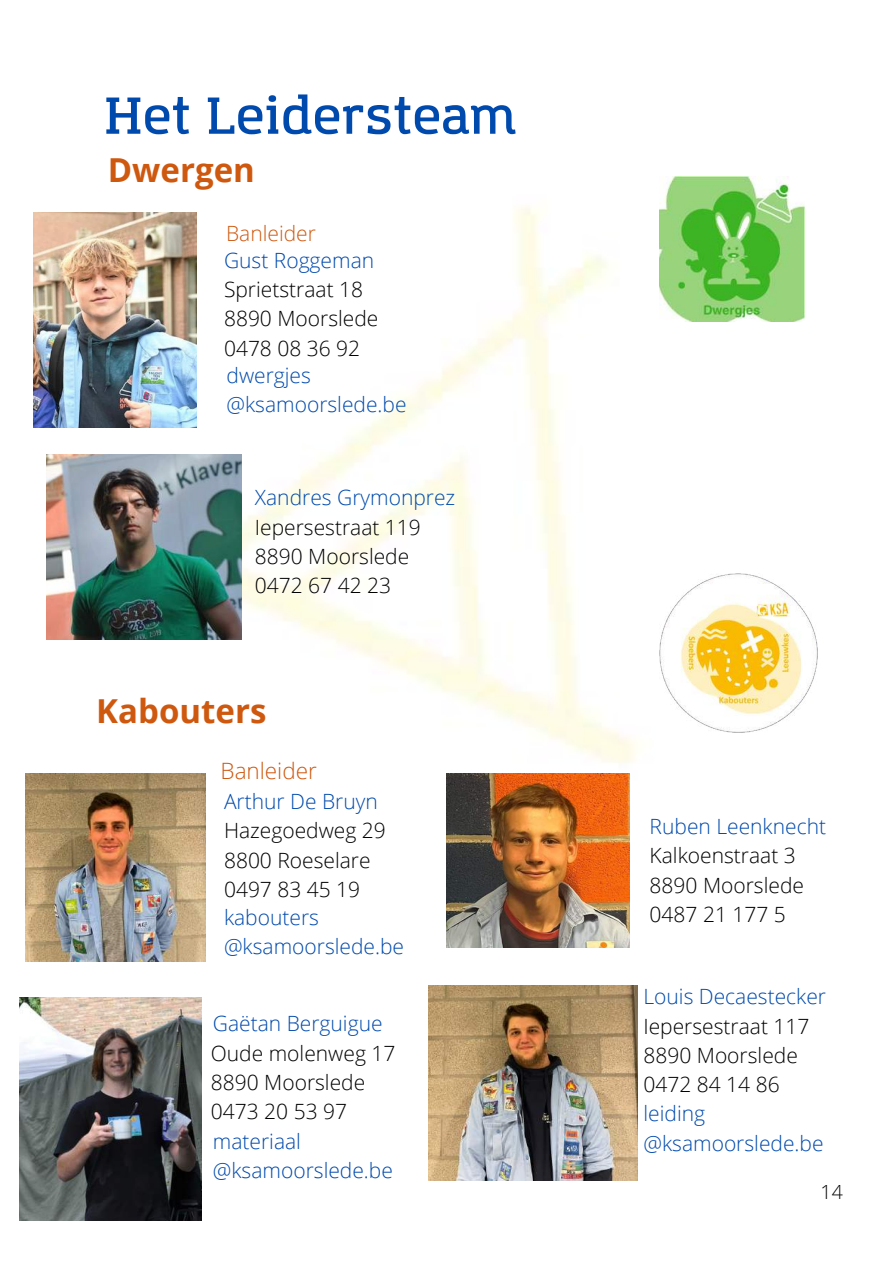
<style>
.page{position:relative;width:894px;height:1264px;background:#fff}
.page>*{position:absolute;margin:0;border:0;box-sizing:border-box;transform-origin:0 0}
.t1{font:600 51px "Amazing Grotesk";color:#004aad}
.t2{font:700 33px "Open Sans";color:#cf580f}
.t3{font:300 22.5px "Open Sans";color:#cf580f}
.t4{font:300 21px/29.2px "Open Sans";color:#000}
.t5{font:300 21px/29.2px "Open Sans";color:#004aad}
.t6{font:300 21px "Open Sans";color:#cf580f}
.t7{font:300 19.5px "Open Sans";color:#000}
</style>
<div class="page">
<img style="left:89px;top:207px;width:648px;height:634px">
<img style="left:659px;top:176px;width:145px;height:145px">
<img style="left:659px;top:573px;width:158px;height:159px">
<img style="left:19px;top:997px;width:182px;height:223px">
<img style="left:25px;top:773px;width:180px;height:188px">
<img style="left:446px;top:773px;width:183px;height:174px">
<img style="left:46px;top:455px;width:196px;height:184px">
<img style="left:428px;top:985px;width:209px;height:195px">
<img style="left:33px;top:213px;width:164px;height:215px">
<h1 class="t1" style="left:104px;top:94px;width:414px">Het Leidersteam</h1>
<h2 class="t2" style="left:108px;top:146px;width:148px">Dwergen</h2>
<p class="t6" style="left:226px;top:218px;width:91px">Banleider</p>
<p class="t5" style="left:224px;top:245px;width:152px">Gust Roggeman</p>
<p class="t4" style="left:224px;top:274px;width:156px">Sprietstraat 18<br>8890 Moorslede<br>0478 08 36 92</p>
<p class="t5" style="left:226px;top:360px;width:181px">dwergjes @ksamoorslede.be</p>
<p class="t5" style="left:255px;top:482px;width:202px">Xandres Grymonprez</p>
<p class="t4" style="left:255px;top:512px;width:167px">Iepersestraat 119<br>8890 Moorslede<br>0472 67 42 23</p>
<h2 class="t2" style="left:96px;top:687px;width:172px">Kabouters</h2>
<p class="t3" style="left:220px;top:755px;width:98px">Banleider</p>
<p class="t5" style="left:224px;top:786px;width:155px">Arthur De Bruyn</p>
<p class="t4" style="left:224px;top:815px;width:163px">Hazegoedweg 29<br>8800 Roeselare<br>0497 83 45 19</p>
<p class="t5" style="left:224px;top:902px;width:181px">kabouters @ksamoorslede.be</p>
<p class="t5" style="left:213px;top:1008px;width:171px">Gaëtan Berguigue</p>
<p class="t4" style="left:211px;top:1037px;width:186px">Oude molenweg 17<br>8890 Moorslede<br>0473 20 53 97</p>
<p class="t5" style="left:213px;top:1125px;width:181px">materiaal @ksamoorslede.be</p>
<p class="t5" style="left:649px;top:811px;width:178px">Ruben Leenknecht</p>
<p class="t4" style="left:649px;top:840px;width:156px">Kalkoenstraat 3<br>8890 Moorslede<br>0487 21 177 5</p>
<p class="t5" style="left:643px;top:981px;width:184px">Louis Decaestecker</p>
<p class="t4" style="left:643px;top:1010px;width:167px">Iepersestraat 117<br>8890 Moorslede<br>0472 84 14 86</p>
<p class="t5" style="left:643px;top:1098px;width:181px">leiding @ksamoorslede.be</p>
<p class="t7" style="left:820px;top:1178px;width:24px">14</p>
</div>
